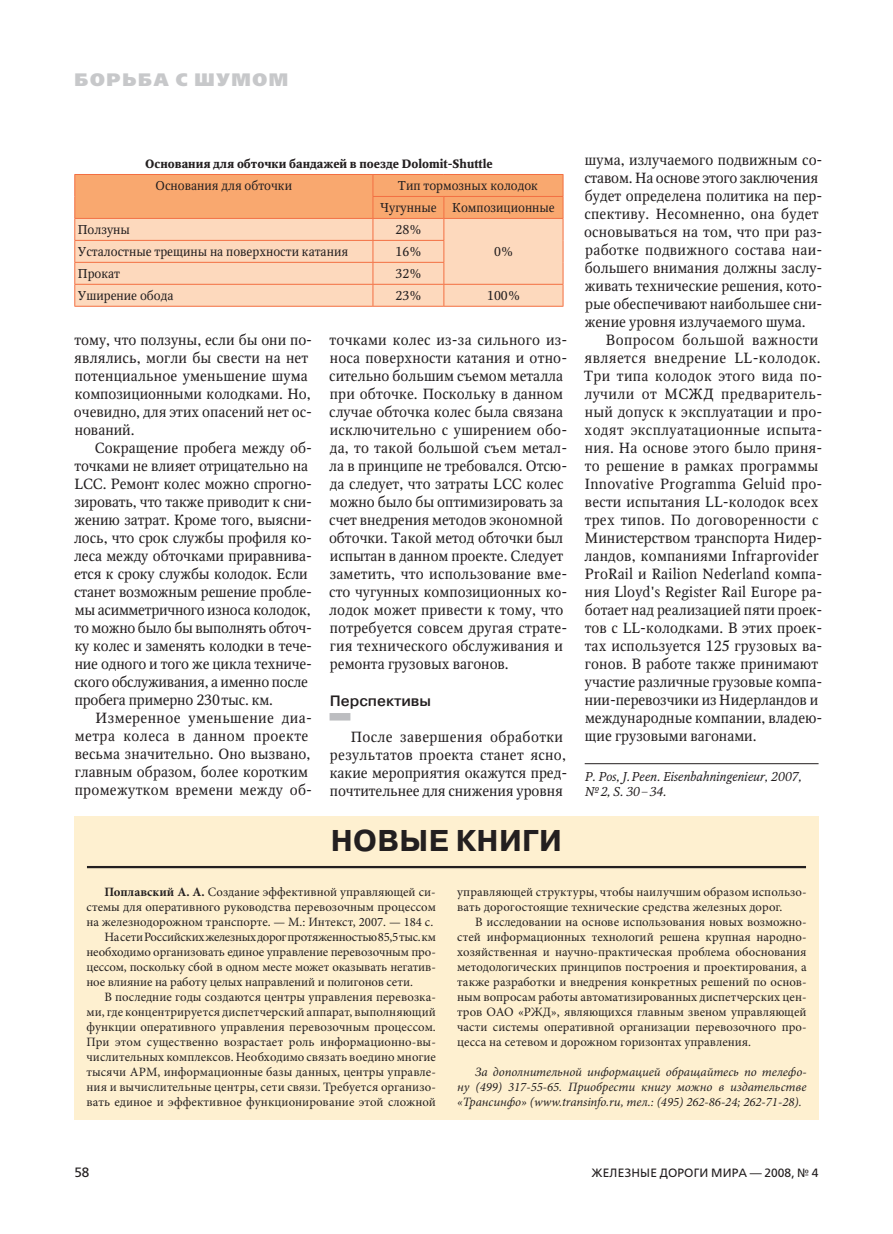
<style>
.page{position:relative;width:893px;height:1234px;background:#fff}
.page>*{position:absolute;margin:0;border:0;box-sizing:border-box;transform-origin:0 0}
.t1{font:700 30px "Pragmatica";color:#231f20}
.t2{font:800 18px "Free Set";letter-spacing:.09em;color:#c7c8ca}
.t3{font:500 15px "Pragmatica";color:#231f20}
.t4{font:14.7px/18px "Octava";letter-spacing:.005em;color:#231f20}
.t5{font:13.5px "Free Set";color:#231f20}
.t6{font:12.75px/15px "Minion Pro";color:#231f20}
.t7{font:italic 12.75px/15px "Minion Pro";color:#231f20;text-align:justify}
.t8{font:12.75px/21.9px "Octava";color:#231f20;text-align:center}
.t9{font:12.75px "Minion Pro";letter-spacing:-.025em;color:#231f20}
.t10{font:italic 12.75px/15px "Octava";color:#231f20}
.t11{font:700 12px "Octava";color:#231f20}
.t12{font:12px "Free Set";letter-spacing:.01em;color:#231f20}
.s1{font-weight:700}
</style>
<div class="page">
<div style="left:330px;top:712px;width:20px;height:8px;background:#bcbdc0"></div>
<hr style="left:585px;top:763px;width:234px;height:1px;background:#231f20">
<hr style="left:74px;top:306px;width:299px;height:1px;background:#f36f42">
<hr style="left:373px;top:306px;width:71px;height:1px;background:#f36f42">
<svg style="left:74px;top:174px;width:490px;height:132px;background:#fbc49e"></svg>
<hr style="left:444px;top:306px;width:119px;height:1px;background:#f36f42">
<div style="left:74px;top:816px;width:745px;height:303px;background:#fef0d0"></div>
<hr style="left:87px;top:865px;width:719px;height:3px;background:#231f20">
<p class="t2" style="left:74px;top:68px;width:215px">Борьба с шумом</p>
<p class="t11" style="left:145px;top:157px;width:349px">Основания для обточки бандажей в поезде Dolomit-Shuttle</p>
<p class="t8" style="left:156px;top:175px;width:138px">Основания для обточки</p>
<p class="t8" style="left:380px;top:175px;width:176px">Тип тормозных колодок<br>Чугунные Композиционные</p>
<p class="t8" style="left:78px;top:219px;width:54px">Ползуны</p>
<p class="t8" style="left:396px;top:219px;width:27px">28%</p>
<p class="t8" style="left:78px;top:241px;width:272px">Усталостные трещины на поверхности катания</p>
<p class="t8" style="left:396px;top:241px;width:27px">16%</p>
<p class="t8" style="left:494px;top:241px;width:20px">0%</p>
<p class="t8" style="left:78px;top:263px;width:44px">Прокат</p>
<p class="t8" style="left:396px;top:263px;width:27px">32%</p>
<p class="t8" style="left:78px;top:285px;width:97px">Уширение обода</p>
<p class="t8" style="left:396px;top:285px;width:27px">23%</p>
<p class="t8" style="left:487px;top:285px;width:34px">100%</p>
<p class="t4" style="left:74px;top:331px;width:240px">тому, что ползуны, если бы они по&shy;являлись, могли бы свести на нет потенциальное уменьшение шума композиционными колодками. Но, очевидно, для этих опасений нет ос&shy;нований.</p>
<p class="t4" style="left:74px;top:439px;width:240px;text-indent:21px">Сокращение пробега между об&shy;точками не влияет отрицательно на LCC. Ремонт колес можно спрогно&shy;зировать, что также приводит к сни&shy;жению затрат. Кроме того, выясни&shy;лось, что срок службы профиля ко&shy;леса между обточками приравнива&shy;ется к сроку службы колодок. Если станет возможным решение пробле&shy;мы асимметричного износа колодок, то можно было бы выполнять обточ&shy;ку колес и заменять колодки в тече&shy;ние одного и того же цикла техниче&shy;ского обслуживания, а именно после пробега примерно 230тыс. км.</p>
<p class="t4" style="left:75px;top:709px;width:239px;text-indent:21px">Измеренное уменьшение диа&shy;метра колеса в данном проекте весьма значительно. Оно вызвано, главным образом, более коротким промежутком времени между об-</p>
<p class="t4" style="left:329px;top:331px;width:240px">точками колес из‑ за сильного из&shy;носа поверхности катания и отно&shy;сительно большим съемом металла при обточке. Поскольку в данном случае обточка колес была связана исключительно с уширением обо&shy;да, то такой большой съем метал&shy;ла в принципе не требовался. Отсю&shy;да следует, что затраты LCC колес можно было бы оптимизировать за счет внедрения методов экономной обточки. Такой метод обточки был испытан в данном проекте. Следует заметить, что использование вме&shy;сто чугунных композиционных ко&shy;лодок может привести к тому, что потребуется совсем другая страте&shy;гия технического обслуживания и ремонта грузовых вагонов.</p>
<p class="t3" style="left:330px;top:690px;width:103px">Перспективы</p>
<p class="t4" style="left:330px;top:727px;width:239px;text-indent:21px">После завершения обработки результатов проекта станет ясно, какие мероприятия окажутся пред&shy;почтительнее для снижения уровня</p>
<h1 class="t1" style="left:331px;top:821px;width:233px">новые книги</h1>
<p class="t4" style="left:584px;top:151px;width:240px">шума, излучаемого подвижным со&shy;ставом. На основе этого заключения будет определена политика на пер&shy;спективу. Несомненно, она будет основываться на том, что при раз&shy;работке подвижного состава наи&shy;большего внимания должны заслу&shy;живать технические решения, кото&shy;рые обеспечивают наибольшее сни&shy;жение уровня излучаемого шума.</p>
<p class="t4" style="left:584px;top:331px;width:240px;text-indent:22px">Вопросом большой важности является внедрение LL-колодок.<br>Три типа колодок этого вида по&shy;лучили от МСЖД предваритель&shy;ный допуск к эксплуатации и про&shy;ходят эксплуатационные испыта&shy;ния. На основе этого было приня&shy;то решение в рамках программы<br>Innovative Programma Geluid про&shy;вести испытания LL-колодок всех трех типов. По договоренности с<br>Министерством транспорта Нидер&shy;ландов, компаниями Infraprovider<br>ProRail и Railion Nederland компа&shy;ния Lloyd's Register Rail Europe ра&shy;ботает над реализацией пяти проек&shy;тов с LL-колодками. В этих проек&shy;тах используется 125 грузовых ва&shy;гонов. В работе также принимают участие различные грузовые компа&shy;нии-перевозчики из Нидерландов и международные компании, владею&shy;щие грузовыми вагонами.</p>
<p class="t10" style="left:585px;top:768px;width:218px">P. Pos, J.Peen. Eisenbahningenieur, 2007, №2, S. 30–34.</p>
<p class="t6" style="left:104px;top:884px;width:333px"><span class="s1">Поплавский А. А.</span> Создание эффективной управляющей си-</p>
<p class="t6" style="left:86px;top:899px;width:351px">стемы для оперативного руководства перевозочным процессом</p>
<p class="t6" style="left:86px;top:914px;width:348px">на железнодорожном транспорте. — М.: Интекст, 2007. — 184 с.</p>
<p class="t9" style="left:104px;top:927px;width:333px">На сети Российских железных дорог протяженностью 85,5тыс. км</p>
<p class="t6" style="left:86px;top:944px;width:351px">необходимо организовать единое управление перевозочным про-</p>
<p class="t6" style="left:86px;top:959px;width:351px">цессом, поскольку сбой в одном месте может оказывать негатив-</p>
<p class="t6" style="left:86px;top:974px;width:328px">ное влияние на работу целых направлений и полигонов сети.</p>
<p class="t6" style="left:104px;top:989px;width:333px">В последние годы создаются центры управления перевозка-</p>
<p class="t6" style="left:86px;top:1004px;width:351px">ми, где концентрируется диспетчерский аппарат, выполняющий</p>
<p class="t6" style="left:86px;top:1019px;width:351px">функции оперативного управления перевозочным процессом.</p>
<p class="t6" style="left:86px;top:1034px;width:351px">При этом существенно возрастает роль информационно-вы-</p>
<p class="t6" style="left:86px;top:1049px;width:351px">числительных комплексов. Необходимо связать воедино многие</p>
<p class="t6" style="left:86px;top:1064px;width:351px">тысячи АРМ, информационные базы данных, центры управле-</p>
<p class="t6" style="left:86px;top:1079px;width:351px">ния и вычислительные центры, сети связи. Требуется организо-</p>
<p class="t6" style="left:86px;top:1093px;width:351px">вать единое и эффективное функционирование этой сложной</p>
<p class="t6" style="left:457px;top:883px;width:351px">управляющей структуры, чтобы наилучшим образом использо&shy;вать дорогостоящие технические средства железных дорог.</p>
<p class="t6" style="left:457px;top:913px;width:351px;text-align:justify;text-indent:18px">В исследовании на основе использования новых возможно&shy;стей информационных технологий решена крупная народно&shy;хозяйственная и научно-практическая проблема обоснования методологических принципов построения и проектирования, а также разработки и внедрения конкретных решений по основ&shy;ным вопросам работы автоматизированных диспетчерских цен&shy;тров ОАО «РЖД», являющихся главным звеном управляющей части системы оперативной организации перевозочного про&shy;цесса на сетевом и дорожном горизонтах управления.</p>
<p class="t7" style="left:457px;top:1063px;width:351px;text-indent:18px">За дополнительной информацией обращайтесь по телефо&shy;ну (499) 317-55-65. Приобрести книгу можно в издательстве «Трансинфо» (www.transinfo.ru, тел.: (495) 262-86-24; 262-71-28).</p>
<p class="t5" style="left:74px;top:1163px;width:17px">58</p>
<p class="t12" style="left:591px;top:1165px;width:229px">Железные дороги мира — 2008, № 4</p>
</div>
